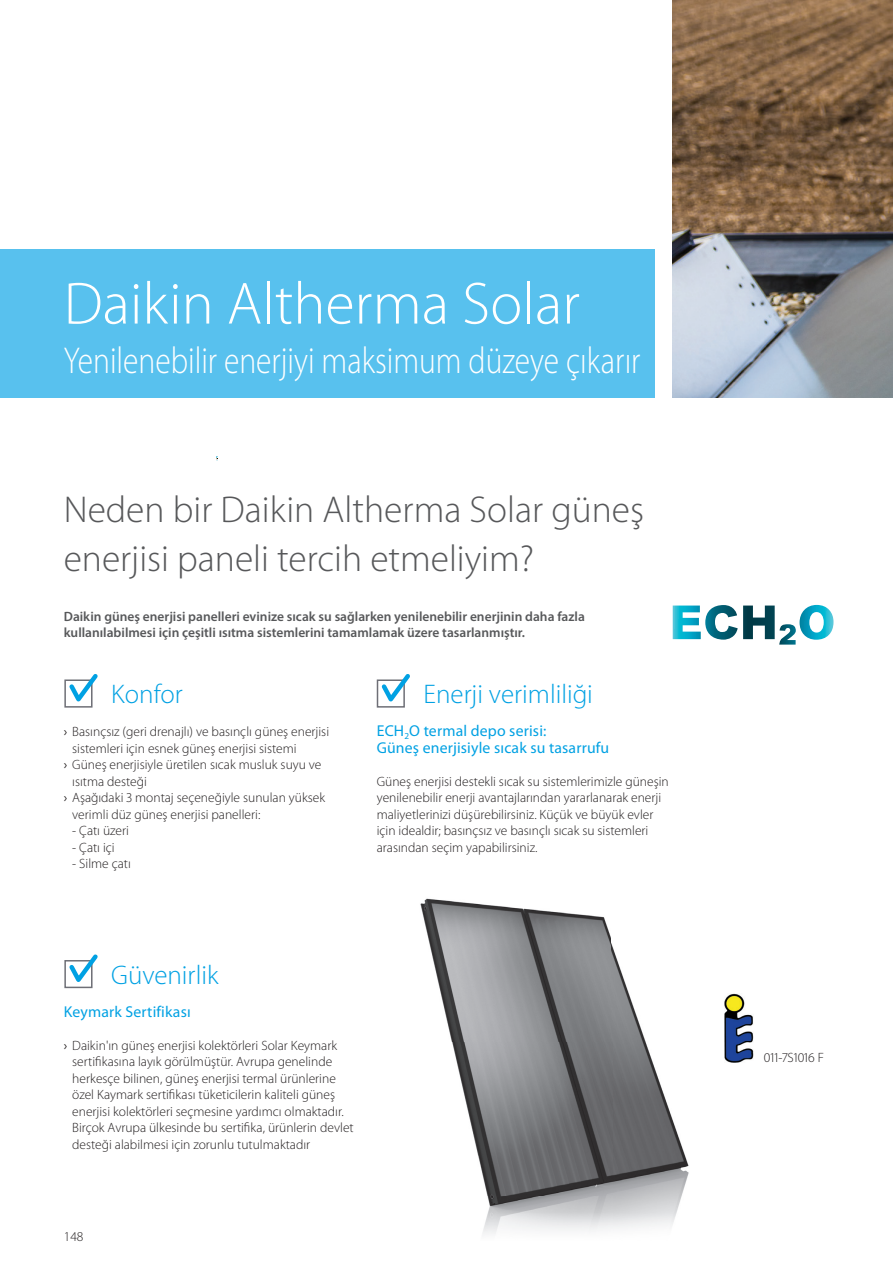
<style>
.page{position:relative;width:893px;height:1263px;background:#fff}
.page>*{position:absolute;margin:0;border:0;box-sizing:border-box;transform-origin:0 0}
.t1{font:300 60px "Myriad Pro";color:#fff}
.t2{font:300 37.5px/49.5px "Myriad Pro";color:#57585a}
.t3{font:300 37.5px "Myriad Pro";color:#fff;scale:.84 1}
.t4{font:300 27px "Myriad Pro";color:#00a1e3}
.t5{font:15.75px/16.5px "Myriad Pro";letter-spacing:.01em;color:#00a1e3}
.t6{font:300 13.5px/16.5px "Myriad Pro";color:#231f20}
.t7{font:600 13.5px/16.5px "Myriad Pro";color:#57585a}
.s1{font-weight:400}
</style>
<div class="page">
<img style="left:673px;top:0;width:220px;height:397px">
<svg style="left:673px;top:605px;width:160px;height:40px"></svg>
<img style="left:420px;top:898px;width:269px;height:336px">
<div style="left:0;top:249px;width:655px;height:148px;background:#58c1ee"></div>
<div style="left:64px;top:679px;width:29px;height:29px;border:2px solid #6e6f76"></div>
<svg style="left:66px;top:674px;width:32px;height:34px"></svg>
<div style="left:64px;top:960px;width:29px;height:28px;border:2px solid #6e6f76"></div>
<svg style="left:66px;top:954px;width:32px;height:34px"></svg>
<div style="left:377px;top:679px;width:28px;height:29px;border:2px solid #6e6f76"></div>
<svg style="left:378px;top:674px;width:32px;height:34px"></svg>
<img style="left:725px;top:994px;width:28px;height:68px">
<h1 class="t1" style="left:64px;top:271px;width:518px">Daikin Altherma Solar</h1>
<h2 class="t3" style="left:64px;top:340px;width:688px">Yenilenebilir enerjiyi maksimum düzeye çıkarır</h2>
<h2 class="t2" style="left:64px;top:485px;width:582px">Neden bir Daikin Altherma Solar güneş enerjisi paneli tercih etmeliyim?</h2>
<p class="t7" style="left:64px;top:607px;width:523px">Daikin güneş enerjisi panelleri evinize sıcak su sağlarken yenilenebilir enerjinin daha fazla kullanılabilmesi için çeşitli ısıtma sistemlerini tamamlamak üzere tasarlanmıştır.</p>
<h3 class="t4" style="left:111px;top:679px;width:73px">Konfor</h3>
<p class="t6" style="left:64px;top:723px;width:267px"><span class="s1">›</span> Basınçsız (geri drenajlı) ve basınçlı güneş enerjisi</p>
<p class="t6" style="left:72px;top:740px;width:226px">sistemleri için esnek güneş enerjisi sistemi</p>
<p class="t6" style="left:64px;top:756px;width:259px"><span class="s1">›</span> Güneş enerjisiyle üretilen sıcak musluk suyu ve</p>
<p class="t6" style="left:72px;top:773px;width:76px">ısıtma desteği</p>
<p class="t6" style="left:64px;top:789px;width:263px"><span class="s1">›</span> Aşağıdaki 3 montaj seçeneğiyle sunulan yüksek</p>
<p class="t6" style="left:72px;top:806px;width:190px">verimli düz güneş enerjisi panelleri:</p>
<p class="t6" style="left:72px;top:822px;width:58px">- Çatı üzeri</p>
<p class="t6" style="left:72px;top:839px;width:44px">- Çatı içi</p>
<p class="t6" style="left:72px;top:855px;width:60px">- Silme çatı</p>
<h3 class="t4" style="left:423px;top:679px;width:171px">Enerji verimliliği</h3>
<p class="t5" style="left:377px;top:722px;width:234px">ECH<sub>2</sub>O termal depo serisi:<br>Güneş enerjisiyle sıcak su tasarrufu</p>
<p class="t6" style="left:377px;top:773px;width:293px">Güneş enerjisi destekli sıcak su sistemlerimizle güneşin yenilenebilir enerji avantajlarından yararlanarak enerji maliyetlerinizi düşürebilirsiniz. Küçük ve büyük evler için idealdir; basınçsız ve basınçlı sıcak su sistemleri arasından seçim yapabilirsiniz.</p>
<h3 class="t4" style="left:111px;top:960px;width:109px">Güvenirlik</h3>
<p class="t5" style="left:64px;top:1003px;width:128px">Keymark Sertifikası</p>
<p class="t6" style="left:72px;top:1037px;width:283px;text-indent:-9px"><span class="s1">›</span> Daikin'ın güneş enerjisi kolektörleri Solar Keymark sertifikasına layık görülmüştür. Avrupa genelinde herkesçe bilinen, güneş enerjisi termal ürünlerine özel Kaymark sertifikası tüketicilerin kaliteli güneş enerjisi kolektörleri seçmesine yardımcı olmaktadır.<br>Birçok Avrupa ülkesinde bu sertifika, ürünlerin devlet desteği alabilmesi için zorunlu tutulmaktadır</p>
<p class="t6" style="left:64px;top:1229px;width:21px">148</p>
<p class="t6" style="left:764px;top:1050px;width:62px">011-7S1016 F</p>
</div>
